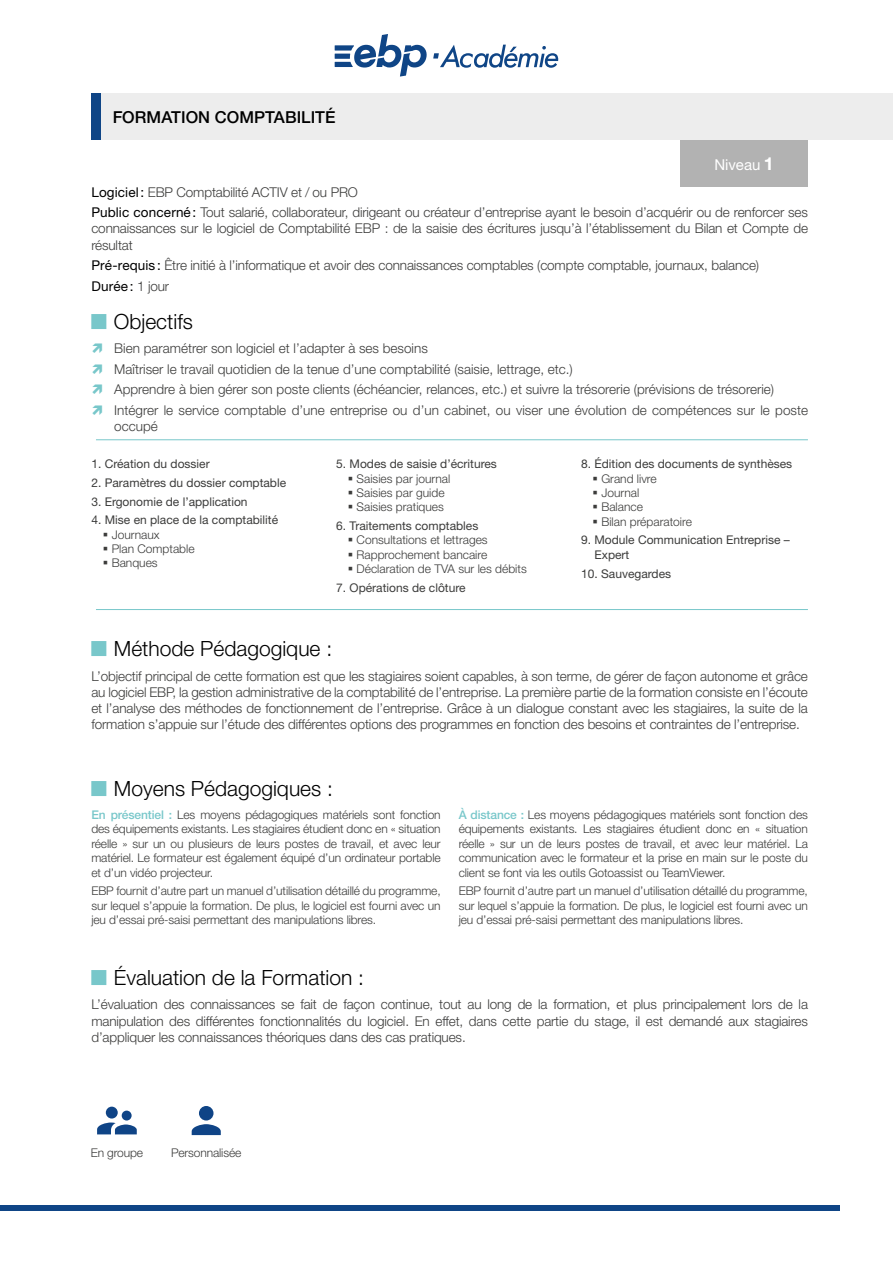
<style>
.page{position:relative;width:893px;height:1263px;background:#fff}
.page>*{position:absolute;margin:0;border:0;box-sizing:border-box;transform-origin:0 0}
.t1{font:300 21px "Helvetica Neue LT Std";color:#000}
.Titre{font:500 16.5px "Helvetica Neue LT Std";color:#000}
.Txt-Description{font:15px "Helvetica Neue LT Std";color:#fff}
.Txt-Description-2{font:300 13.5px/16.2px "Helvetica Neue LT Std";color:#3c3c3b;text-align:justify}
.Txt-Description-3{font:13.5px "Helvetica Neue LT Std";letter-spacing:.015em;color:#000}
.Txt-Description-4{font:300 12px/14.4px "Helvetica Neue LT Std";letter-spacing:-.01em;color:#3c3c3b;text-align:justify}
.t2{font:12px/14.4px "Helvetica Neue LT Std";color:#3c3c3b}
.s1{font-weight:700;font-size:18px}
.s2{font-weight:400;color:#000}
.s3{font-weight:300;color:#3c3c3b}
.s4{font-weight:500;color:#78c7ca}
</style>
<div class="page">
<div style="left:91px;top:94px;width:802px;height:46px;background:#ededed"></div>
<div style="left:91px;top:94px;width:10px;height:46px;background:#0f4586"></div>
<svg style="left:97px;top:1107px;width:40px;height:27px"></svg>
<svg style="left:192px;top:1106px;width:29px;height:29px"></svg>
<div style="left:680px;top:140px;width:128px;height:47px;background:#b2b2b2"></div>
<hr style="left:96px;top:439px;width:712px;height:1px;background:#78c7ca">
<hr style="left:96px;top:609px;width:712px;height:1px;background:#78c7ca">
<div style="left:0;top:1205px;width:840px;height:6px;background:#0f4586"></div>
<svg style="left:335px;top:34px;width:92px;height:43px"></svg>
<svg style="left:433px;top:45px;width:125px;height:23px"></svg>
<p class="Titre" style="left:113px;top:107px;width:224px">FORMATION COMPTABILITÉ</p>
<p class="Txt-Description" style="left:714px;top:156px;width:61px">Niveau <span class="s1">1</span></p>
<p class="Txt-Description-2" style="left:91px;top:184px;width:268px"><span class="s2">Logiciel:</span> EBP Comptabilité ACTIV et / ou PRO</p>
<p class="Txt-Description-2" style="left:91px;top:204px;width:718px"><span class="s2">Public concerné:</span> Tout salarié, collaborateur, dirigeant ou créateur d’entreprise ayant le besoin d’acquérir ou de renforcer ses connaissances sur le logiciel de Comptabilité EBP : de la saisie des écritures jusqu’à l’établissement du Bilan et Compte de résultat</p>
<p class="Txt-Description-2" style="left:91px;top:257px;width:669px"><span class="s2">Pré-requis :</span> Être initié à l’informatique et avoir des connaissances comptables (compte comptable, journaux, balance)</p>
<p class="Txt-Description-3" style="left:91px;top:278px;width:79px">Durée: <span class="s3">1 jour</span></p>
<p class="t1" style="left:114px;top:308px;width:80px">Objectifs</p>
<p class="Txt-Description-2" style="left:114px;top:340px;width:315px">Bien paramétrer son logiciel et l’adapter à ses besoins</p>
<p class="Txt-Description-2" style="left:114px;top:361px;width:460px">Maîtriser le travail quotidien de la tenue d’une comptabilité (saisie, lettrage, etc.)</p>
<p class="Txt-Description-2" style="left:114px;top:381px;width:661px">Apprendre à bien gérer son poste clients (échéancier, relances, etc.) et suivre la trésorerie (prévisions de trésorerie)</p>
<p class="Txt-Description-2" style="left:114px;top:401px;width:695px">Intégrer le service comptable d’une entreprise ou d’un cabinet, ou viser une évolution de compétences sur le poste occupé</p>
<p class="t2" style="left:91px;top:457px;width:120px">1. Création du dossier</p>
<p class="t2" style="left:91px;top:475px;width:196px">2. Paramètres du dossier comptable</p>
<p class="t2" style="left:91px;top:494px;width:158px">3. Ergonomie de l’application</p>
<p class="t2" style="left:91px;top:513px;width:188px">4. Mise en place de la comptabilité</p>
<p class="Txt-Description-4" style="left:112px;top:527px;width:49px">Journaux</p>
<p class="Txt-Description-4" style="left:112px;top:541px;width:84px">Plan Comptable</p>
<p class="Txt-Description-4" style="left:112px;top:556px;width:48px">Banques</p>
<p class="t2" style="left:336px;top:457px;width:162px">5. Modes de saisie d’écritures</p>
<p class="Txt-Description-4" style="left:357px;top:471px;width:95px">Saisies par journal</p>
<p class="Txt-Description-4" style="left:357px;top:485px;width:90px">Saisies par guide</p>
<p class="Txt-Description-4" style="left:357px;top:500px;width:89px">Saisies pratiques</p>
<p class="t2" style="left:336px;top:518px;width:144px">6. Traitements comptables</p>
<p class="Txt-Description-4" style="left:357px;top:533px;width:133px">Consultations et lettrages</p>
<p class="Txt-Description-4" style="left:357px;top:547px;width:132px">Rapprochement bancaire</p>
<p class="Txt-Description-4" style="left:357px;top:562px;width:172px">Déclaration de TVA sur les débits</p>
<p class="t2" style="left:336px;top:580px;width:131px">7. Opérations de clôture</p>
<p class="t2" style="left:581px;top:457px;width:213px">8. Édition des documents de synthèses</p>
<p class="Txt-Description-4" style="left:601px;top:471px;width:57px">Grand livre</p>
<p class="Txt-Description-4" style="left:601px;top:485px;width:40px">Journal</p>
<p class="Txt-Description-4" style="left:601px;top:500px;width:43px">Balance</p>
<p class="Txt-Description-4" style="left:601px;top:514px;width:92px">Bilan préparatoire</p>
<p class="t2" style="left:594px;top:533px;width:197px;text-indent:-13px">9. Module Communication Entreprise –<br>Expert</p>
<p class="t2" style="left:581px;top:566px;width:92px">10. Sauvegardes</p>
<p class="t1" style="left:114px;top:636px;width:220px">Méthode Pédagogique :</p>
<p class="Txt-Description-2" style="left:91px;top:668px;width:718px">L’objectif principal de cette formation est que les stagiaires soient capables, à son terme, de gérer de façon autonome et grâce au logiciel EBP, la gestion administrative de la comptabilité de l’entreprise. La première partie de la formation consiste en l’écoute et l’analyse des méthodes de fonctionnement de l’entreprise. Grâce à un dialogue constant avec les stagiaires, la suite de la formation s’appuie sur l’étude des différentes options des programmes en fonction des besoins et contraintes de l’entreprise.</p>
<p class="t1" style="left:114px;top:776px;width:221px">Moyens Pédagogiques :</p>
<p class="Txt-Description-4" style="left:91px;top:807px;width:351px"><span class="s4">En présentiel :</span> Les moyens pédagogiques matériels sont fonction des équipements existants. Les stagiaires étudient donc en « situation réelle » sur un ou plusieurs de leurs postes de travail, et avec leur matériel. Le formateur est également équipé d’un ordinateur portable et d’un vidéo projecteur.</p>
<p class="Txt-Description-4" style="left:91px;top:883px;width:351px">EBP fournit d’autre part un manuel d’utilisation détaillé du programme, sur lequel s’appuie la formation. De plus, le logiciel est fourni avec un jeu d’essai pré-saisi permettant des manipulations libres.</p>
<p class="Txt-Description-4" style="left:459px;top:807px;width:351px"><span class="s4">À distance :</span> Les moyens pédagogiques matériels sont fonction des équipements existants. Les stagiaires étudient donc en « situation réelle » sur un de leurs postes de travail, et avec leur matériel. La communication avec le formateur et la prise en main sur le poste du client se font via les outils Gotoassist ou TeamViewer.</p>
<p class="Txt-Description-4" style="left:459px;top:883px;width:351px">EBP fournit d’autre part un manuel d’utilisation détaillé du programme, sur lequel s’appuie la formation. De plus, le logiciel est fourni avec un jeu d’essai pré-saisi permettant des manipulations libres.</p>
<p class="t1" style="left:114px;top:964px;width:252px">Évaluation de la Formation :</p>
<p class="Txt-Description-2" style="left:91px;top:996px;width:718px">L’évaluation des connaissances se fait de façon continue, tout au long de la formation, et plus principalement lors de la manipulation des différentes fonctionnalités du logiciel. En effet, dans cette partie du stage, il est demandé aux stagiaires d’appliquer les connaissances théoriques dans des cas pratiques.</p>
<p class="Txt-Description-4" style="left:91px;top:1145px;width:54px">En groupe</p>
<p class="Txt-Description-4" style="left:171px;top:1145px;width:72px">Personnalisée</p>
</div>
